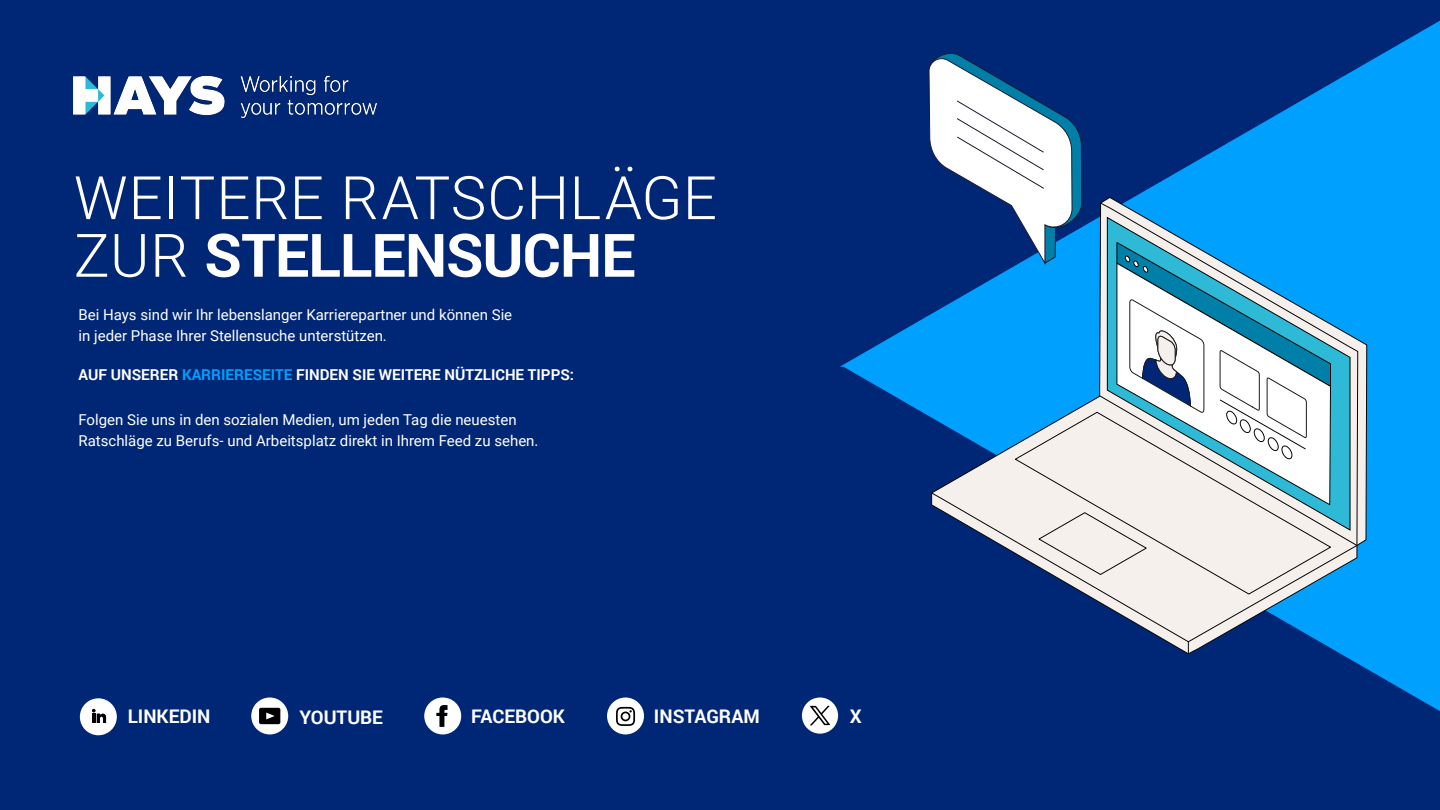
<style>
.page{position:relative;width:1440px;height:810px;background:#002776}
.page>*{position:absolute;margin:0;border:0;box-sizing:border-box;transform-origin:0 0}
.t1{font:300 60px/57.6px "Roboto";letter-spacing:.005em;color:#fff}
.t2{font:700 18.75px "Roboto";color:#fff}
.Body{font:15px/21px "Roboto";color:#fff}
.t3{font:700 15px "Roboto";color:#fff}
.s1{font-weight:700}
.s2{color:#00a0ff}
</style>
<div class="page">
<svg style="left:840px;top:21px;width:600px;height:690px"></svg>
<div style="left:607px;top:698px;width:37px;height:36px;background:#fff;border-radius:50%"></div>
<div style="left:251px;top:697px;width:37px;height:37px;background:#fff;border-radius:50%"></div>
<div style="left:259px;top:708px;width:21px;height:16px;background:#000;border-radius:2px"></div>
<svg style="left:266px;top:713px;width:9px;height:6px"></svg>
<svg style="left:424px;top:697px;width:37px;height:37px"></svg>
<svg style="left:80px;top:698px;width:37px;height:37px"></svg>
<div style="left:802px;top:698px;width:36px;height:36px;background:#fff;border-radius:50%"></div>
<svg style="left:810px;top:706px;width:20px;height:19px"></svg>
<img style="left:73px;top:75px;width:304px;height:43px">
<svg style="left:616px;top:707px;width:19px;height:19px"></svg>
<svg style="left:931px;top:643px;width:427px;height:12px"></svg>
<svg style="left:1100px;top:197px;width:267px;height:349px;background:#58b1e7"></svg>
<svg style="left:1099px;top:202px;width:259px;height:193px;background:#45aeec"></svg>
<svg style="left:1107px;top:217px;width:244px;height:178px;background:#28a9e8"></svg>
<svg style="left:931px;top:395px;width:427px;height:248px"></svg>
<svg style="left:1014px;top:412px;width:318px;height:183px;background:#d6dde0"></svg>
<svg style="left:1038px;top:512px;width:109px;height:63px;background:#e6e2de"></svg>
<svg style="left:1188px;top:642px;width:1px;height:12px"></svg>
<svg style="left:928px;top:49px;width:154px;height:216px"></svg>
<svg style="left:1116px;top:242px;width:215px;height:218px;background:#9ccadd"></svg>
<h1 class="t1" style="left:74px;top:167px;width:645px">WEITERE RATSCHLÄGE<br>ZUR <span class="s1">STELLENSUCHE</span></h1>
<p class="Body" style="left:79px;top:303px;width:435px">Bei Hays sind wir Ihr lebenslanger Karrierepartner und können Sie in jeder Phase Ihrer Stellensuche unterstützen.</p>
<h4 class="t3" style="left:79px;top:364px;width:497px">AUF UNSERER <span class="s2">KARRIERESEITE</span> FINDEN SIE WEITERE NÜTZLICHE TIPPS:</h4>
<p class="Body" style="left:79px;top:408px;width:462px">Folgen Sie uns in den sozialen Medien, um jeden Tag die neuesten<br>Ratschläge zu Berufs- und Arbeitsplatz direkt in Ihrem Feed zu sehen.</p>
<h2 class="t2" style="left:128px;top:703px;width:84px">LINKEDIN</h2>
<h2 class="t2" style="left:299px;top:704px;width:85px">YOUTUBE</h2>
<h2 class="t2" style="left:471px;top:704px;width:95px">FACEBOOK</h2>
<h2 class="t2" style="left:654px;top:703px;width:107px">INSTAGRAM</h2>
<h2 class="t2" style="left:850px;top:703px;width:13px">X</h2>
</div>
